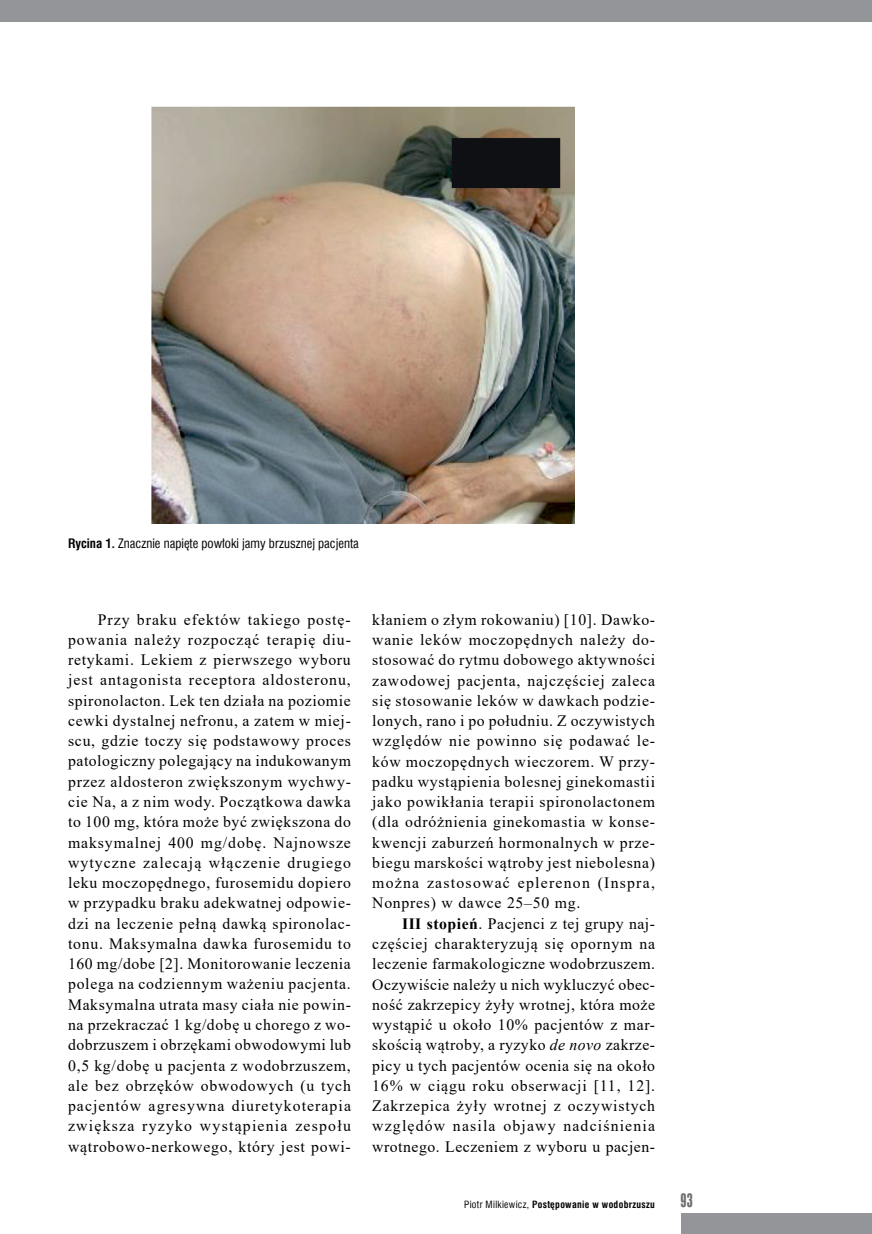
<style>
.page{position:relative;width:872px;height:1234px;background:#fff}
.page>*{position:absolute;margin:0;border:0;box-sizing:border-box;transform-origin:0 0}
.t1{font:18px "Swis 924 EU";color:#6d6e71}
.t2{font:15.75px/20.2px "Times New Roman";letter-spacing:.05em;color:#000;text-align:justify}
.t3{font:12.75px "Swis 721 Cn EU";color:#000}
.t4{font:700 9.75px "Swis 721 Cn EU";letter-spacing:.03em;color:#000}
.s1{font-weight:700}
.s2{font-style:italic}
.s3{font-weight:400}
</style>
<div class="page">
<div style="left:0;top:0;width:872px;height:21px;background:#939598"></div>
<div style="left:680px;top:1212px;width:192px;height:21px;background:#939598"></div>
<img style="left:151px;top:106px;width:424px;height:417px">
<p class="t3" style="left:68px;top:535px;width:292px"><span class="s1">Rycina 1.</span> Znacznie napięte powłoki jamy brzusznej pacjenta</p>
<p class="t2" style="left:68px;top:608px;width:284px;text-indent:30px">Przy braku efektów takiego postę&shy;powania należy rozpocząć terapię diu&shy;retykami. Lekiem z pierwszego wyboru jest antagonista receptora aldosteronu, spironolacton. Lek ten działa na poziomie cewki dystalnej nefronu, a zatem w miej&shy;scu, gdzie toczy się podstawowy proces patologiczny polegający na indukowanym przez aldosteron zwiększonym wychwy&shy;cie Na, a z nim wody. Początkowa dawka to 100 mg, która może być zwiększona do maksymalnej 400 mg/dobę. Najnowsze wytyczne zalecają włączenie drugiego leku moczopędnego, furosemidu dopiero w przypadku braku adekwatnej odpowie&shy;dzi na leczenie pełną dawką spironolac&shy;tonu. Maksymalna dawka furosemidu to 160 mg/dobe [2]. Monitorowanie leczenia polega na codziennym ważeniu pacjenta.<br>Maksymalna utrata masy ciała nie powin&shy;na przekraczać 1 kg/dobę u chorego z wo&shy;dobrzuszem i obrzękami obwodowymi lub 0,5 kg/dobę u pacjenta z wodobrzuszem, ale bez obrzęków obwodowych (u tych pacjentów agresywna diuretykoterapia zwiększa ryzyko wystąpienia zespołu wątrobowo-nerkowego, który jest powi-</p>
<p class="t2" style="left:372px;top:608px;width:284px">kłaniem o złym rokowaniu) [10]. Dawko&shy;wanie leków moczopędnych należy do&shy;stosować do rytmu dobowego aktywności zawodowej pacjenta, najczęściej zaleca się stosowanie leków w dawkach podzie&shy;lonych, rano i po południu. Z oczywistych względów nie powinno się podawać le&shy;ków moczopędnych wieczorem. W przy&shy;padku wystąpienia bolesnej ginekomastii jako powikłania terapii spironolactonem (dla odróżnienia ginekomastia w konse&shy;kwencji zaburzeń hormonalnych w prze&shy;biegu marskości wątroby jest niebolesna) można zastosować eplerenon (Inspra, Nonpres) w dawce 25–50 mg.</p>
<p class="t2" style="left:372px;top:912px;width:284px;text-indent:30px"><span class="s1">III stopień</span>. Pacjenci z tej grupy naj&shy;częściej charakteryzują się opornym na leczenie farmakologiczne wodobrzuszem.<br>Oczywiście należy u nich wykluczyć obec&shy;ność zakrzepicy żyły wrotnej, która może wystąpić u około 10% pacjentów z mar&shy;skością wątroby, a ryzyko <span class="s2">de novo</span> zakrze&shy;picy u tych pacjentów ocenia się na około 16% w ciągu roku obserwacji [11, 12].<br>Zakrzepica żyły wrotnej z oczywistych względów nasila objawy nadciśnienia wrotnego. Leczeniem z wyboru u pacjen-</p>
<p class="t4" style="left:464px;top:1198px;width:192px"><span class="s3">Piotr Milkiewicz,</span> Postępowanie w wodobrzuszu</p>
<p class="t1" style="left:680px;top:1188px;width:14px">93</p>
</div>
